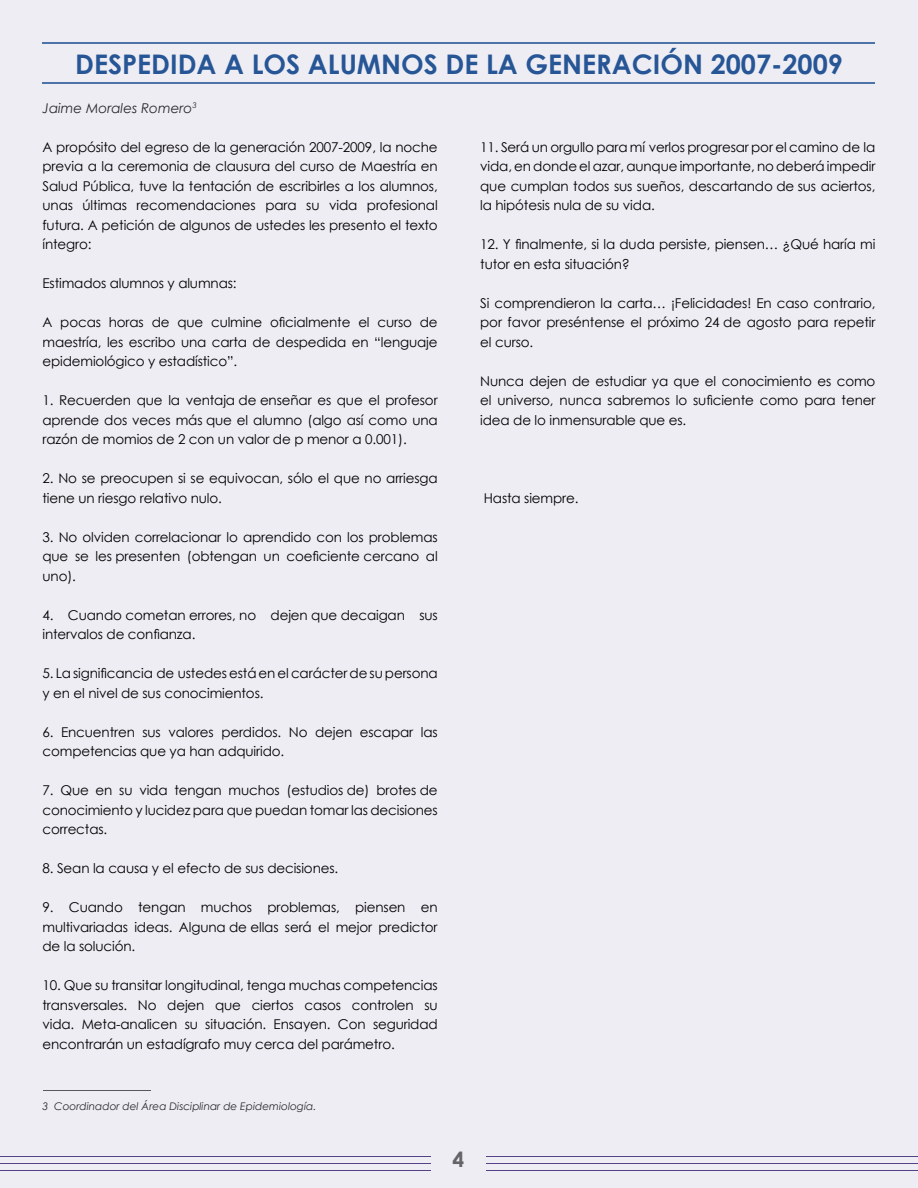
<style>
.page{position:relative;width:918px;height:1188px;background:#efedf4}
.page>*{position:absolute;margin:0;border:0;box-sizing:border-box;transform-origin:0 0}
.t1{font:700 27px "Century Gothic";color:#265696}
.t2{font:700 21px "Century Gothic";color:#646567}
.t3{font:13.5px/19.5px "Century Gothic";letter-spacing:-.01em;color:#000;text-align:justify}
.t4{font:italic 13.5px "Century Gothic";color:#28282a}
.t5{font:italic 10.5px "Century Gothic";color:#28282a}
</style>
<div class="page">
<hr style="left:0;top:1163px;width:431px;height:1px;background:#564186">
<hr style="left:0;top:1156px;width:431px;height:1px;background:#564186">
<hr style="left:0;top:1170px;width:431px;height:1px;background:#564186">
<hr style="left:486px;top:1163px;width:432px;height:1px;background:#564186">
<hr style="left:486px;top:1156px;width:432px;height:1px;background:#564186">
<hr style="left:486px;top:1170px;width:432px;height:1px;background:#564186">
<hr style="left:43px;top:1090px;width:108px;height:1px;background:#58585a">
<hr style="left:43px;top:42px;width:832px;height:2px;background:#4d74a8">
<hr style="left:43px;top:82px;width:832px;height:2px;background:#4d74a8">
<h1 class="t1" style="left:75px;top:43px;width:769px">DESPEDIDA A LOS ALUMNOS DE LA GENERACIÓN 2007-2009</h1>
<p class="t4" style="left:43px;top:98px;width:156px">Jaime Morales Romero<sup>3</sup></p>
<p class="t3" style="left:43px;top:137px;width:397px">A propósito del egreso de la generación 2007-2009, la noche previa a la ceremonia de clausura del curso de Maestría en Salud Pública, tuve la tentación de escribirles a los alumnos, unas últimas recomendaciones para su vida profesional futura. A petición de algunos de ustedes les presento el texto íntegro:</p>
<p class="t3" style="left:43px;top:273px;width:196px">Estimados alumnos y alumnas:</p>
<p class="t3" style="left:43px;top:312px;width:397px">A pocas horas de que culmine oficialmente el curso de maestría, les escribo una carta de despedida en “lenguaje epidemiológico y estadístico”.</p>
<p class="t3" style="left:43px;top:390px;width:397px">1. Recuerden que la ventaja de enseñar es que el profesor aprende dos veces más que el alumno (algo así como una razón de momios de 2 con un valor de p menor a 0.001).</p>
<p class="t3" style="left:43px;top:468px;width:397px">2. No se preocupen si se equivocan, sólo el que no arriesga tiene un riesgo relativo nulo.</p>
<p class="t3" style="left:43px;top:527px;width:397px">3. No olviden correlacionar lo aprendido con los problemas que se les presenten (obtengan un coeficiente cercano al uno).</p>
<p class="t3" style="left:43px;top:605px;width:397px">4. Cuando cometan errores, no dejen que decaigan sus intervalos de confianza.</p>
<p class="t3" style="left:43px;top:663px;width:397px">5. La significancia de ustedes está en el carácter de su persona y en el nivel de sus conocimientos.</p>
<p class="t3" style="left:43px;top:722px;width:397px">6. Encuentren sus valores perdidos. No dejen escapar las competencias que ya han adquirido.</p>
<p class="t3" style="left:43px;top:780px;width:397px">7. Que en su vida tengan muchos (estudios de) brotes de conocimiento y lucidez para que puedan tomar las decisiones correctas.</p>
<p class="t3" style="left:43px;top:858px;width:297px">8. Sean la causa y el efecto de sus decisiones.</p>
<p class="t3" style="left:43px;top:897px;width:397px">9. Cuando tengan muchos problemas, piensen en multivariadas ideas. Alguna de ellas será el mejor predictor de la solución.</p>
<p class="t3" style="left:43px;top:975px;width:397px">10. Que su transitar longitudinal, tenga muchas competencias transversales. No dejen que ciertos casos controlen su vida. Meta-analicen su situación. Ensayen. Con seguridad encontrarán un estadígrafo muy cerca del parámetro.</p>
<p class="t3" style="left:480px;top:137px;width:397px">11. Será un orgullo para mí verlos progresar por el camino de la vida, en donde el azar, aunque importante, no deberá impedir que cumplan todos sus sueños, descartando de sus aciertos, la hipótesis nula de su vida.</p>
<p class="t3" style="left:480px;top:234px;width:397px">12. Y finalmente, si la duda persiste, piensen… ¿Qué haría mi tutor en esta situación?</p>
<p class="t3" style="left:480px;top:293px;width:397px">Si comprendieron la carta… ¡Felicidades! En caso contrario, por favor preséntense el próximo 24 de agosto para repetir el curso.</p>
<p class="t3" style="left:480px;top:371px;width:397px">Nunca dejen de estudiar ya que el conocimiento es como el universo, nunca sabremos lo suficiente como para tener idea de lo inmensurable que es.</p>
<p class="t3" style="left:484px;top:488px;width:96px">Hasta siempre.</p>
<p class="t5" style="left:43px;top:1099px;width:275px">3 Coordinador del Área Disciplinar de Epidemiología.</p>
<h2 class="t2" style="left:453px;top:1143px;width:13px">4</h2>
</div>
